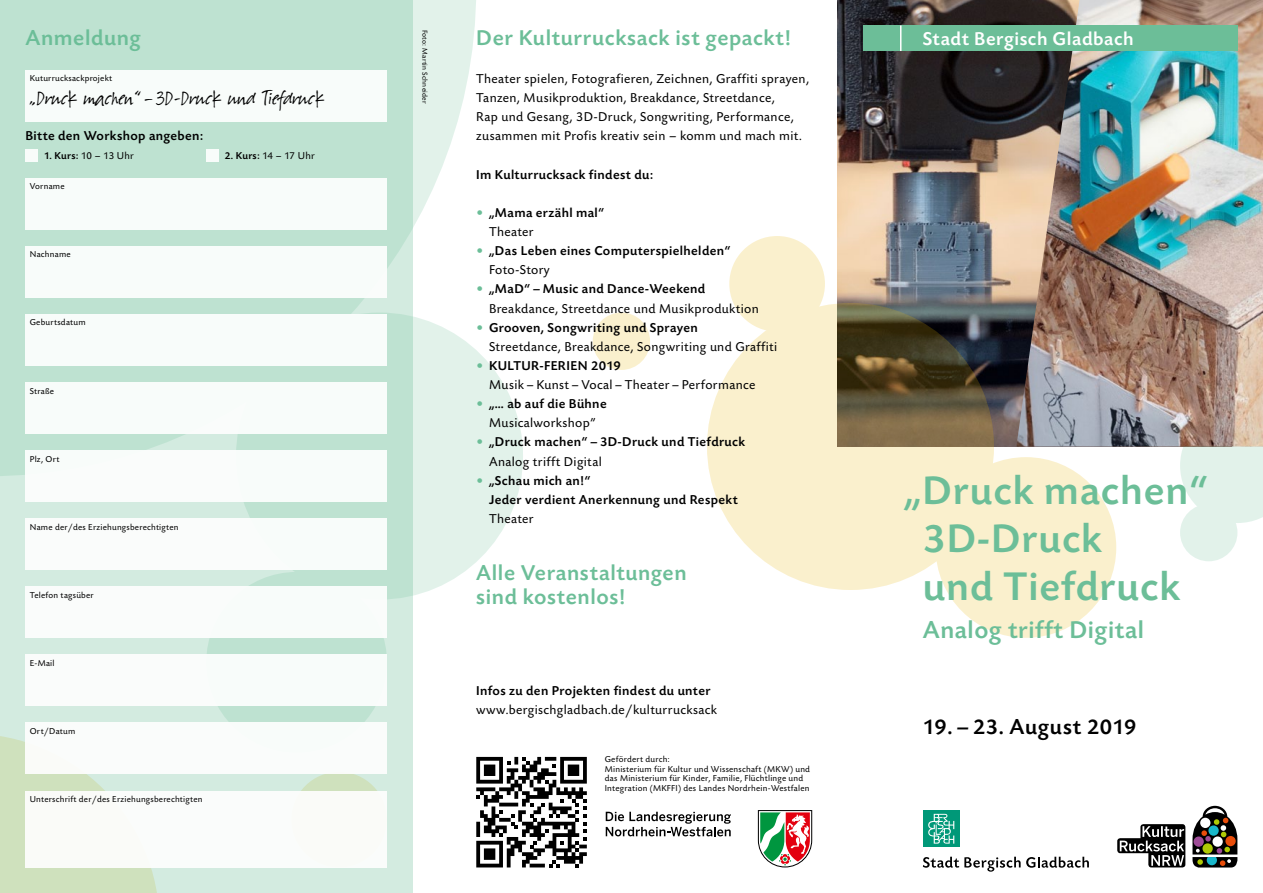
<style>
.page{position:relative;width:1263px;height:893px;background:#fff}
.page>*{position:absolute;margin:0;border:0;box-sizing:border-box;transform-origin:0 0}
.t1{font:500 42px/47.8px "Today Sans BEFOP";letter-spacing:.02em;color:#6cbe98}
.t2{font:500 25.5px "Today Sans BEFOP";letter-spacing:.02em;color:#6cbe98}
.t3{font:24px "Suomi Hand Script";letter-spacing:.025em;color:#000}
.t4{font:500 22.5px/23.9px "Today Sans BEFOP";letter-spacing:.025em;color:#6cbe98}
.t5{font:500 22.5px "Today Sans BEFOP";letter-spacing:.025em;color:#000}
.t6{font:500 19.5px "Today Sans BEFOP";letter-spacing:.025em;color:#fff}
.t7{font:13.5px/19.2px "Today Sans BEFOP";letter-spacing:.025em;color:#000}
.t8{font:500 13.5px/19.2px "Today Sans BEFOP";letter-spacing:.025em;color:#000}
.t9{font:10.5px "Today Sans BEFOP";letter-spacing:.01em;color:#000}
.t10{font:9px/9.6px "Today Sans BEFOP";letter-spacing:.025em;color:#000}
.t11{font:7.5px "Today Sans BEFOP";letter-spacing:.025em;color:#000}
.s1{color:#6cbe98}
.s2{font-weight:400}
.s3{font-weight:500;color:#6cbe98}
.s4{font-weight:500}
</style>
<div class="page">
<img style="left:838px;top:0;width:178px;height:446px">
<svg style="left:1180px;top:446px;width:83px;height:77px;background:#e3f1ea"></svg>
<div style="left:1180px;top:504px;width:57px;height:57px;background:#e2f2ea;border-radius:50%"></div>
<svg style="left:707px;top:303px;width:287px;height:287px;background:#ccc19f"></svg>
<div style="left:935px;top:457px;width:181px;height:181px;background:#faf0cd;border-radius:50%"></div>
<div style="left:729px;top:236px;width:96px;height:96px;background:#faf0cd;border-radius:50%"></div>
<div style="left:593px;top:313px;width:57px;height:57px;background:#faf0cd;border-radius:50%"></div>
<svg style="left:412px;top:0;width:64px;height:350px"></svg>
<div style="left:236px;top:313px;width:287px;height:287px;background:#e2f2ea;border-radius:50%"></div>
<svg style="left:0;top:0;width:412px;height:893px;background:#c6e5d4"></svg>
<img style="left:1016px;top:0;width:247px;height:446px">
<div style="left:863px;top:26px;width:374px;height:25px;background:#6cbe98"></div>
<svg style="left:900px;top:26px;width:1px;height:25px"></svg>
<svg style="left:923px;top:857px;width:166px;height:15px"></svg>
<div style="left:924px;top:810px;width:36px;height:37px;background:#009878"></div>
<svg style="left:928px;top:814px;width:26px;height:30px"></svg>
<svg style="left:1192px;top:806px;width:45px;height:61px"></svg>
<svg style="left:1117px;top:824px;width:68px;height:43px"></svg>
<div style="left:26px;top:70px;width:361px;height:51px;background:#f8fcfa"></div>
<div style="left:26px;top:247px;width:361px;height:51px;background:#f8fcfa"></div>
<div style="left:26px;top:383px;width:361px;height:51px;background:#f8fcfa"></div>
<div style="left:26px;top:519px;width:361px;height:51px;background:#fff"></div>
<div style="left:26px;top:179px;width:361px;height:51px;background:#f8fcfa"></div>
<div style="left:26px;top:315px;width:361px;height:51px;background:#f8fcfa"></div>
<div style="left:26px;top:451px;width:361px;height:51px;background:#fff"></div>
<div style="left:26px;top:587px;width:361px;height:51px;background:#fff"></div>
<div style="left:26px;top:655px;width:361px;height:51px;background:#fff"></div>
<div style="left:26px;top:723px;width:361px;height:51px;background:#fff"></div>
<div style="left:26px;top:791px;width:361px;height:76px;background:#fafbf8"></div>
<svg style="left:476px;top:757px;width:111px;height:110px"></svg>
<svg style="left:606px;top:812px;width:125px;height:24px"></svg>
<svg style="left:758px;top:810px;width:54px;height:57px"></svg>
<div style="left:26px;top:149px;width:12px;height:13px;background:#f8fcfa"></div>
<div style="left:206px;top:149px;width:13px;height:13px;background:#f8fcfa"></div>
<h3 class="t4" style="left:26px;top:26px;width:117px">Anmeldung</h3>
<h3 class="t4" style="left:476px;top:26px;width:316px">Der Kulturrucksack ist gepackt!</h3>
<p class="t7" style="left:476px;top:69px;width:334px">Theater spielen, Fotografieren, Zeichnen, Graffiti sprayen, Tanzen, Musikproduktion, Breakdance, Streetdance,<br>Rap und Gesang, 3D-Druck, Songwriting, Performance, zusammen mit Profis kreativ sein – komm und mach mit.</p>
<p class="t8" style="left:476px;top:165px;width:178px">Im Kulturrucksack findest du:</p>
<p class="t8" style="left:489px;top:203px;width:117px;text-indent:-13px"><span class="s1">•</span> „Mama erzähl mal“<br><span class="s2">Theater</span></p>
<p class="t8" style="left:489px;top:242px;width:243px;text-indent:-13px"><span class="s1">•</span> „Das Leben eines Computerspielhelden“<br><span class="s2">Foto-Story</span></p>
<p class="t7" style="left:489px;top:280px;width:271px;text-indent:-13px"><span class="s3">•</span> <span class="s4">„MaD“ – Music and Dance-Weekend<br></span>Breakdance, Streetdance und Musikproduktion</p>
<p class="t7" style="left:489px;top:318px;width:290px;text-indent:-13px"><span class="s3">•</span> <span class="s4">Grooven, Songwriting und Sprayen<br></span>Streetdance, Breakdance, Songwriting und Graffiti</p>
<p class="t7" style="left:489px;top:356px;width:268px;text-indent:-13px"><span class="s3">•</span> <span class="s4">KULTUR-Feri en 2019<br></span>Musik – Kunst – Vocal – Theater – Performance</p>
<p class="t7" style="left:476px;top:395px;width:132px;text-align:center"><span class="s3">•</span> <span class="s4">„… ab auf die Bühne<br></span>Musicalworkshop”</p>
<p class="t8" style="left:489px;top:433px;width:258px;text-indent:-13px"><span class="s1">•</span> „Druck machen“ – 3D-Druck und Tiefdruck<br><span class="s2">Analog trifft Digital</span></p>
<p class="t8" style="left:489px;top:471px;width:250px;text-indent:-13px"><span class="s1">•</span> „Schau mich an!“<br>Jeder verdient Anerkennung und Respekt</p>
<p class="t7" style="left:489px;top:509px;width:46px">Theater</p>
<p class="t11" style="left:429px;top:30px;width:75px;rotate:90deg">Foto: Martin Schneider</p>
<p class="t10" style="left:30px;top:74px;width:84px">Kuturrucksackprojekt</p>
<h3 class="t3" style="left:30px;top:86px;width:296px">„Druck machen“–3D-Druck und Tiefdruck</h3>
<p class="t8" style="left:26px;top:127px;width:179px">Bitte den Workshop angeben:</p>
<p class="t9" style="left:44px;top:150px;width:91px"><span class="s4">1. Kurs:</span> 10 – 13 Uhr</p>
<p class="t9" style="left:225px;top:150px;width:92px"><span class="s4">2. Kurs:</span> 14 – 17 Uhr</p>
<p class="t10" style="left:30px;top:182px;width:36px">Vorname</p>
<p class="t10" style="left:30px;top:250px;width:42px">Nachname</p>
<p class="t10" style="left:30px;top:318px;width:57px">Geburtsdatum</p>
<p class="t10" style="left:30px;top:386px;width:26px">Straße</p>
<p class="t10" style="left:30px;top:454px;width:31px">Plz, Ort</p>
<p class="t10" style="left:30px;top:522px;width:150px">Name der/des Erziehungsberechtigten</p>
<p class="t10" style="left:30px;top:590px;width:65px">Telefon tagsüber</p>
<p class="t10" style="left:30px;top:658px;width:26px">E-Mail</p>
<p class="t10" style="left:30px;top:726px;width:47px">Ort/Datum</p>
<p class="t10" style="left:30px;top:794px;width:174px">Unterschrift der/des Erziehungsberechtigten</p>
<h3 class="t4" style="left:476px;top:562px;width:212px">Alle Veranstaltungen sind kostenlos!</h3>
<p class="t8" style="left:476px;top:682px;width:236px">Infos zu den Projekten findest du unter</p>
<p class="t7" style="left:476px;top:701px;width:242px">www.bergischgladbach.de/kulturrucksack</p>
<p class="t10" style="left:605px;top:755px;width:207px">Gefördert durch:<br>Ministerium für Kultur und Wissenschaft (MKW) und das Ministerium für Kinder, Familie, Flüchtlinge und Integration (MKFFI) des Landes Nordrhein-Westfalen</p>
<h3 class="t6" style="left:923px;top:28px;width:212px">Stadt Bergisch Gladbach</h3>
<h1 class="t1" style="left:923px;top:468px;width:287px;text-indent:-18px">„Druck machen“<br>3D-Druck<br>und Tiefdruck</h1>
<h2 class="t2" style="left:923px;top:616px;width:223px">Analog trifft Digital</h2>
<h3 class="t5" style="left:923px;top:714px;width:215px">19. – 23. August 2019</h3>
</div>
